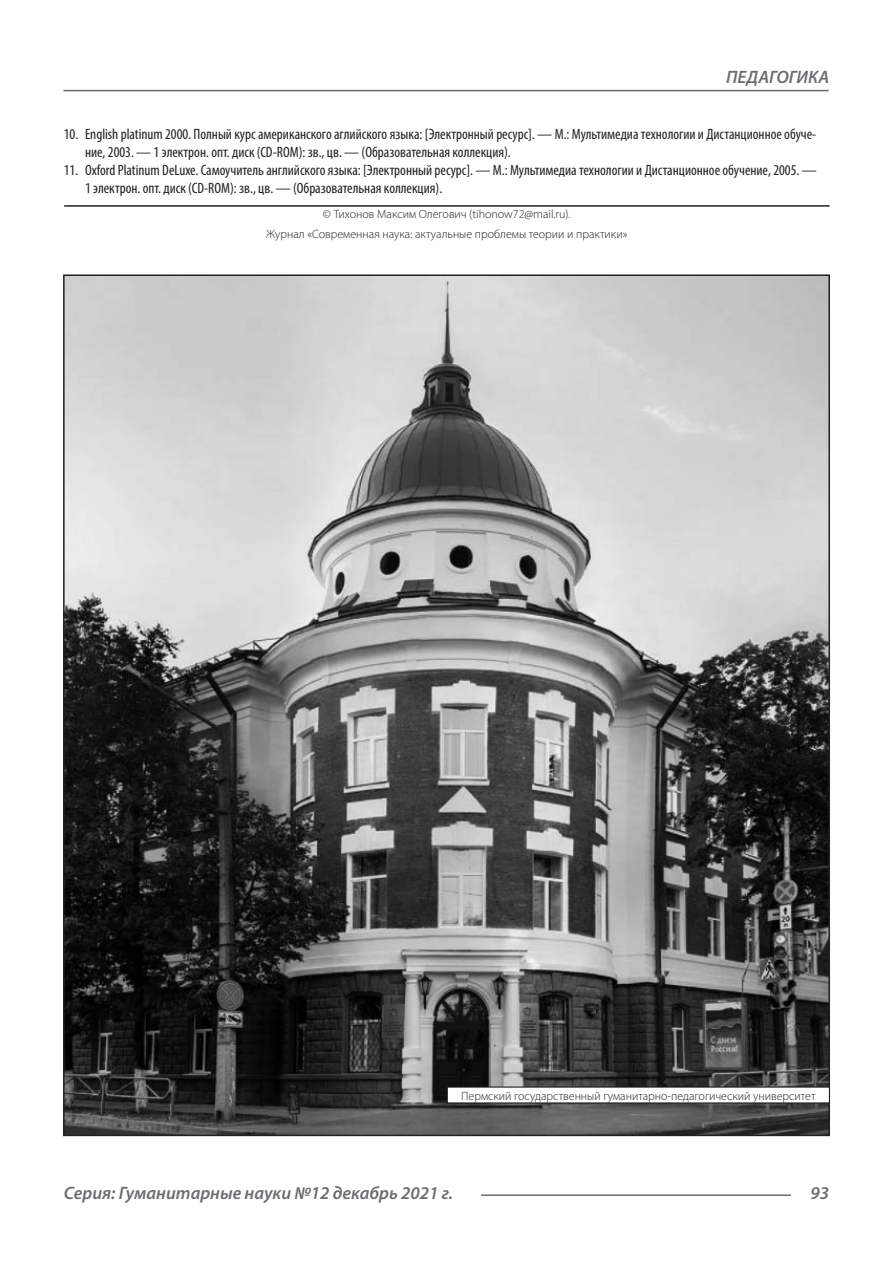
<style>
.page{position:relative;width:893px;height:1263px;background:#fff}
.page>*{position:absolute;margin:0;border:0;box-sizing:border-box;transform-origin:0 0}
.t1{font:italic 600 18px "Myriad Pro";color:#6c6d70}
.t2{font:condensed 15px/18px "Myriad Pro";color:#231f20}
.Автор_копирайт{font:300 12px "Myriad Pro";color:#231f20}
</style>
<div class="page">
<hr style="left:63px;top:90px;width:766px;height:1px;background:#6c6d70">
<hr style="left:481px;top:1194px;width:310px;height:2px;background:#6c6d70">
<hr style="left:64px;top:205px;width:765px;height:2px;background:#231f20">
<img style="left:66px;top:277px;width:761px;height:856px">
<div style="left:447px;top:1087px;width:382px;height:16px;background:#fff"></div>
<div style="left:447px;top:1086px;width:383px;height:17px;border:1px solid #231f20"></div>
<p class="t1" style="left:726px;top:66px;width:104px">ПЕДАГОГИКА</p>
<p class="t2" style="left:85px;top:125px;width:733px;text-indent:-21px">10. English platinum 2000. Полный курс американского аглийского языка: [Электронный ресурс]. — М.: Мультимедиа технологии и Дистанционное обуче&shy;ние, 2003. — 1 электрон. опт. диск (CD-ROM): зв., цв. — (Образовательная коллекция).</p>
<p class="t2" style="left:85px;top:161px;width:733px;text-indent:-21px">11. Oxford Platinum DeLuxe. Самоучитель английского языка: [Электронный ресурс]. — М.: Мультимедиа технологии и Дистанционное обучение, 2005. —<br>1 электрон. опт. диск (CD-ROM): зв., цв. — (Образовательная коллекция).</p>
<p class="Автор_копирайт" style="left:323px;top:207px;width:249px">© Тихонов Максим Олегович (tihonow72@mail.ru).</p>
<p class="Автор_копирайт" style="left:266px;top:227px;width:363px">Журнал «Современная наука: актуальные проблемы теории и практики»</p>
<p class="Автор_копирайт" style="left:461px;top:1088px;width:356px">Пермский государственный гуманитарно-педагогический университет</p>
<p class="t1" style="left:64px;top:1182px;width:391px">Серия: Гуманитарные науки №12 декабрь 2021 г.</p>
<p class="t1" style="left:810px;top:1182px;width:20px">93</p>
</div>
